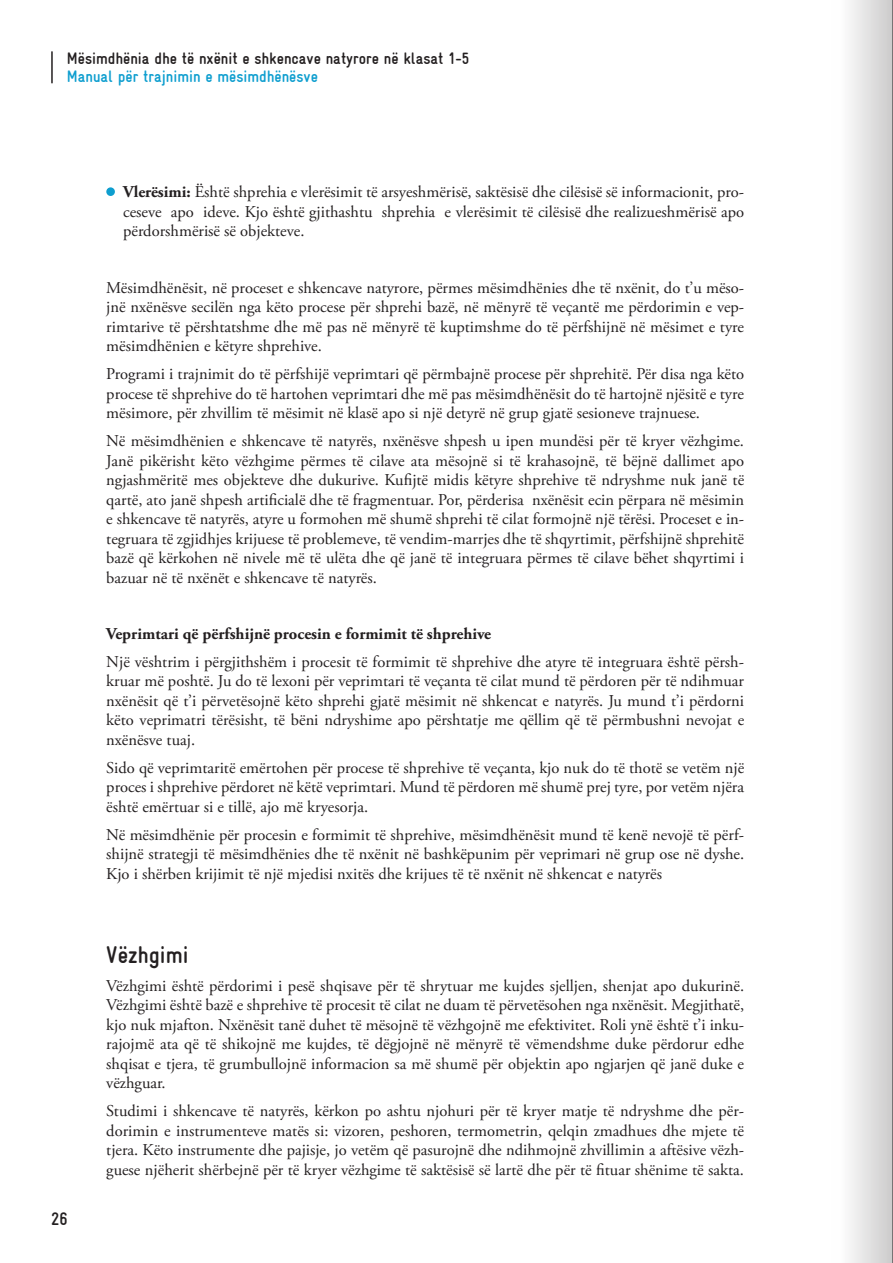
<style>
.page{position:relative;width:893px;height:1263px;background:#fff}
.page>*{position:absolute;margin:0;border:0;box-sizing:border-box;transform-origin:0 0}
.t1{font:700 24px "Gravur Condensed";color:#231f20}
.t2{font:700 18px "Gravur Condensed";color:#231f20}
.t3{font:16.5px/19.5px "Adobe Garamond Pro";color:#231f20;text-align:justify}
.t4{font:700 16.5px "Gravur Condensed";color:#231f20}
.t5{font:700 16.5px "Adobe Garamond Pro";color:#231f20}
.t6{font:700 16.5px "Gravur Condensed";color:#0e9ecf}
.s1{font-weight:700}
</style>
<div class="page">
<hr style="left:51px;top:52px;width:2px;height:31px;background:#231f20">
<div style="left:106px;top:187px;width:9px;height:9px;background:#0e9ecf;border-radius:50%"></div>
<div style="left:831px;top:0;width:62px;height:1263px;background:linear-gradient(to right,#fff,#cdcccd)"></div>
<hr style="left:892px;top:0;width:1px;height:1263px;background:#231f20">
<p class="t4" style="left:67px;top:48px;width:404px">Mësimdhënia dhe të nxënit e shkencave natyrore në klasat 1-5</p>
<p class="t6" style="left:67px;top:66px;width:253px">Manual për trajnimin e mësimdhënësve</p>
<p class="t3" style="left:123px;top:183px;width:622px"><span class="s1">Vlerësimi:</span> Është shprehia e vlerësimit të arsyeshmërisë, saktësisë dhe cilësisë së informacionit, pro&shy;ceseve apo ideve. Kjo është gjithashtu shprehia e vlerësimit të cilësisë dhe realizueshmërisë apo përdorshmërisë së objekteve.</p>
<p class="t3" style="left:106px;top:278px;width:639px">Mësimdhënësit, në proceset e shkencave natyrore, përmes mësimdhënies dhe të nxënit, do t’u mëso&shy;jnë nxënësve secilën nga këto procese për shprehi bazë, në mënyrë të veçantë me përdorimin e vep&shy;rimtarive të përshtatshme dhe më pas në mënyrë të kuptimshme do të përfshijnë në mësimet e tyre mësimdhënien e këtyre shprehive.</p>
<p class="t3" style="left:106px;top:365px;width:639px">Programi i trajnimit do të përfshijë veprimtari që përmbajnë procese për shprehitë. Për disa nga këto procese të shprehive do të hartohen veprimtari dhe më pas mësimdhënësit do të hartojnë njësitë e tyre mësimore, për zhvillim të mësimit në klasë apo si një detyrë në grup gjatë sesioneve trajnuese.</p>
<p class="t3" style="left:106px;top:432px;width:639px">Në mësimdhënien e shkencave të natyrës, nxënësve shpesh u ipen mundësi për të kryer vëzhgime.<br>Janë pikërisht këto vëzhgime përmes të cilave ata mësojnë si të krahasojnë, të bëjnë dallimet apo ngjashmëritë mes objekteve dhe dukurive. Kufijtë midis këtyre shprehive të ndryshme nuk janë të qartë, ato janë shpesh artificialë dhe të fragmentuar. Por, përderisa nxënësit ecin përpara në mësimin e shkencave të natyrës, atyre u formohen më shumë shprehi të cilat formojnë një tërësi. Proceset e in&shy;tegruara të zgjidhjes krijuese të problemeve, të vendim-marrjes dhe të shqyrtimit, përfshijnë shprehitë bazë që kërkohen në nivele më të ulëta dhe që janë të integruara përmes të cilave bëhet shqyrtimi i bazuar në të nxënët e shkencave të natyrës.</p>
<p class="t5" style="left:106px;top:624px;width:386px">Veprimtari që përfshijnë procesin e formimit të shprehive</p>
<p class="t3" style="left:106px;top:652px;width:639px">Një vështrim i përgjithshëm i procesit të formimit të shprehive dhe atyre të integruara është përsh&shy;kruar më poshtë. Ju do të lexoni për veprimtari të veçanta të cilat mund të përdoren për të ndihmuar nxënësit që t’i përvetësojnë këto shprehi gjatë mësimit në shkencat e natyrës. Ju mund t’i përdorni këto veprimatri tërësisht, të bëni ndryshime apo përshtatje me qëllim që të përmbushni nevojat e nxënësve tuaj.</p>
<p class="t3" style="left:106px;top:758px;width:639px">Sido që veprimtaritë emërtohen për procese të shprehive të veçanta, kjo nuk do të thotë se vetëm një proces i shprehive përdoret në këtë veprimtari. Mund të përdoren më shumë prej tyre, por vetëm njëra është emërtuar si e tillë, ajo më kryesorja.</p>
<p class="t3" style="left:106px;top:825px;width:639px">Në mësimdhënie për procesin e formimit të shprehive, mësimdhënësit mund të kenë nevojë të përf&shy;shijnë strategji të mësimdhënies dhe të nxënit në bashkëpunim për veprimari në grup ose në dyshe.<br>Kjo i shërben krijimit të një mjedisi nxitës dhe krijues të të nxënit në shkencat e natyrës</p>
<p class="t2" style="left:51px;top:1208px;width:18px">26</p>
<h1 class="t1" style="left:106px;top:939px;width:84px">Vëzhgimi</h1>
<p class="t3" style="left:106px;top:976px;width:639px">Vëzhgimi është përdorimi i pesë shqisave për të shrytuar me kujdes sjelljen, shenjat apo dukurinë.<br>Vëzhgimi është bazë e shprehive të procesit të cilat ne duam të përvetësohen nga nxënësit. Megjithatë, kjo nuk mjafton. Nxënësit tanë duhet të mësojnë të vëzhgojnë me efektivitet. Roli ynë është t’i inku&shy;rajojmë ata që të shikojnë me kujdes, të dëgjojnë në mënyrë të vëmendshme duke përdorur edhe shqisat e tjera, të grumbullojnë informacion sa më shumë për objektin apo ngjarjen që janë duke e vëzhguar.</p>
<p class="t3" style="left:106px;top:1102px;width:639px">Studimi i shkencave të natyrës, kërkon po ashtu njohuri për të kryer matje të ndryshme dhe për&shy;dorimin e instrumenteve matës si: vizoren, peshoren, termometrin, qelqin zmadhues dhe mjete të tjera. Këto instrumente dhe pajisje, jo vetëm që pasurojnë dhe ndihmojnë zhvillimin a aftësive vëzh&shy;guese njëherit shërbejnë për të kryer vëzhgime të saktësisë së lartë dhe për të fituar shënime të sakta.</p>
</div>
